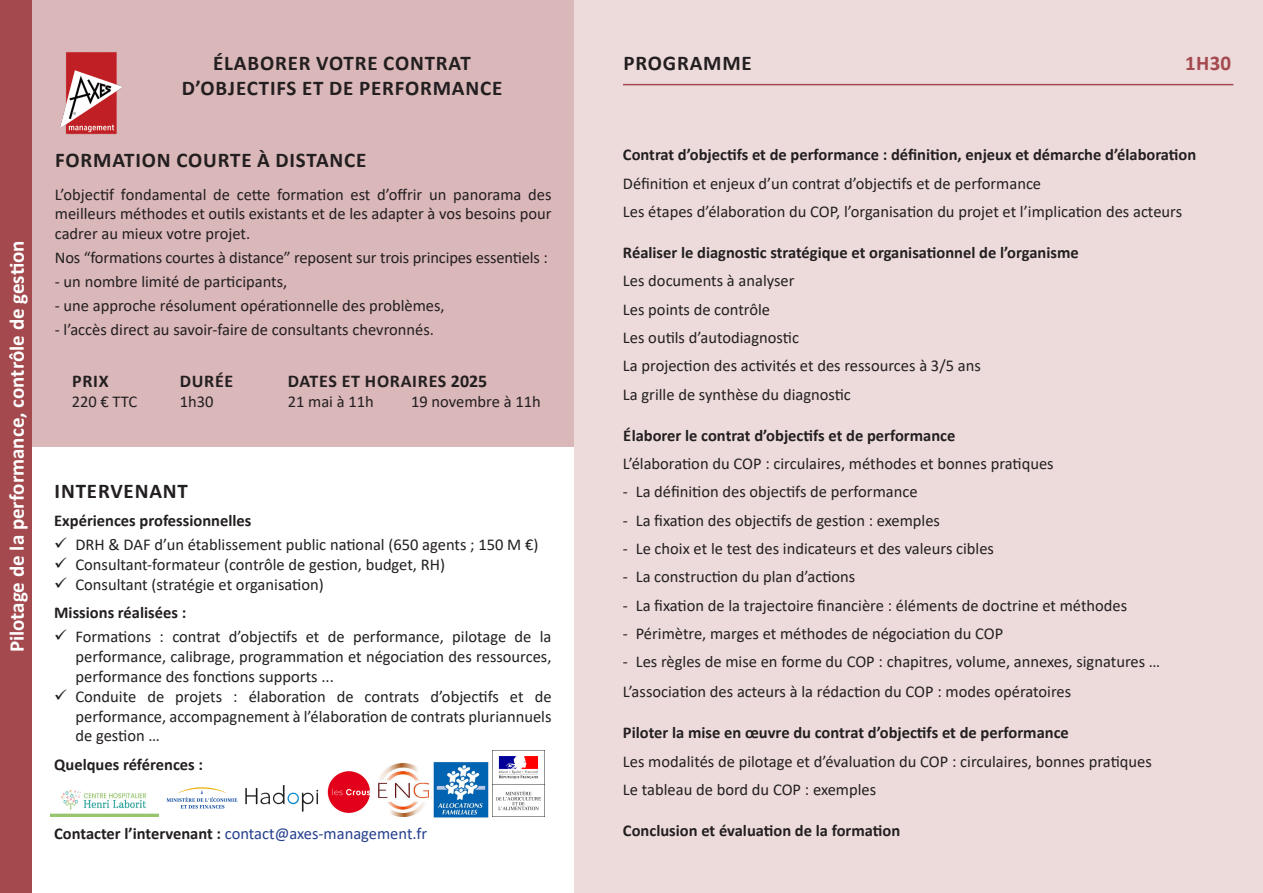
<style>
.page{position:relative;width:1263px;height:893px;background:#fff}
.page>*{position:absolute;margin:0;border:0;box-sizing:border-box;transform-origin:0 0}
.titre{font:700 21px "Calibri";letter-spacing:.04em;color:#231f20}
.t1{font:700 21px "Calibri";color:#fff}
.titre-2{font:700 21px "Calibri";color:#a44a4f}
.titre-3{font:700 18px "Calibri";letter-spacing:.04em;color:#231f20}
.texte{font:16.5px/19.8px "Calibri";color:#231f20;text-align:justify}
.Titre_2{font:700 16.5px "Calibri";color:#231f20}
.Atelier{font:16.5px "Calibri";color:#231f20}
.Titre_2-2{font:16.5px "Calibri";color:#253f8e}
.s1{font-weight:700;color:#231f20}
</style>
<div class="page">
<div style="left:32px;top:0;width:542px;height:446px;background:#dab7b9"></div>
<div style="left:574px;top:0;width:689px;height:893px;background:#eddbdc"></div>
<img style="left:378px;top:763px;width:51px;height:54px">
<img style="left:166px;top:787px;width:72px;height:22px">
<img style="left:327px;top:771px;width:44px;height:43px">
<img style="left:50px;top:790px;width:108px;height:26px">
<img style="left:492px;top:750px;width:52px;height:67px">
<img style="left:245px;top:785px;width:74px;height:27px">
<img style="left:433px;top:762px;width:56px;height:56px">
<div style="left:0;top:0;width:32px;height:893px;background:#a44a4f"></div>
<hr style="left:623px;top:84px;width:610px;height:1px;background:#a44a4f">
<img style="left:60px;top:52px;width:63px;height:83px">
<p class="t1" style="left:2px;top:652px;width:413px;rotate:-90deg">Pilotage de la performance, contrôle de gestion</p>
<p class="titre" style="left:213px;top:48px;width:259px">ÉLABORER VOTRE CONTRAT</p>
<p class="titre" style="left:182px;top:73px;width:322px">D’OBJECTIFS ET DE PERFORMANCE</p>
<p class="titre" style="left:55px;top:145px;width:313px">FORMATION COURTE À DISTANCE</p>
<p class="texte" style="left:55px;top:184px;width:498px">L’objectif fondamental de cette formation est d’offrir un panorama des meilleurs méthodes et outils existants et de les adapter à vos besoins pour cadrer au mieux votre projet.</p>
<p class="texte" style="left:55px;top:247px;width:494px">Nos “formations courtes à distance” reposent sur trois principes essentiels :</p>
<p class="texte" style="left:55px;top:271px;width:234px">- un nombre limité de participants,</p>
<p class="texte" style="left:55px;top:296px;width:391px">- une approche résolument opérationnelle des problèmes,</p>
<p class="texte" style="left:55px;top:320px;width:381px">- l’accès direct au savoir-faire de consultants chevronnés.</p>
<p class="titre-3" style="left:72px;top:369px;width:38px">PRIX</p>
<p class="titre-3" style="left:180px;top:369px;width:55px">DURÉE</p>
<p class="titre-3" style="left:288px;top:369px;width:201px">DATES ET HORAIRES 2025</p>
<p class="texte" style="left:72px;top:391px;width:67px">220 € TTC</p>
<p class="texte" style="left:180px;top:391px;width:35px">1h30</p>
<p class="texte" style="left:288px;top:391px;width:88px">21 mai à 11h</p>
<p class="texte" style="left:411px;top:391px;width:131px">19 novembre à 11h</p>
<p class="titre" style="left:55px;top:476px;width:135px">INTERVENANT</p>
<p class="Titre_2" style="left:54px;top:509px;width:199px">Expériences professionnelles</p>
<p class="texte" style="left:75px;top:534px;width:464px">DRH &amp; DAF d’un établissement public national (650 agents ; 150 M €)</p>
<p class="texte" style="left:75px;top:554px;width:371px">Consultant-formateur (contrôle de gestion, budget, RH)</p>
<p class="texte" style="left:75px;top:574px;width:250px">Consultant (stratégie et organisation)</p>
<p class="Titre_2" style="left:54px;top:601px;width:134px">Missions réalisées :</p>
<p class="texte" style="left:75px;top:626px;width:478px">Formations : contrat d’objectifs et de performance, pilotage de la performance, calibrage, programmation et négociation des ressources, performance des fonctions supports ...</p>
<p class="texte" style="left:75px;top:686px;width:478px">Conduite de projets : élaboration de contrats d’objectifs et de performance, accompagnement à l’élaboration de contrats pluriannuels de gestion …</p>
<p class="Titre_2" style="left:54px;top:752px;width:150px">Quelques références :</p>
<p class="Titre_2-2" style="left:54px;top:822px;width:374px"><span class="s1">Contacter l’intervenant :</span> contact@axes-management.fr</p>
<p class="titre" style="left:623px;top:48px;width:130px">PROGRAMME</p>
<p class="titre-2" style="left:1185px;top:48px;width:48px">1H30</p>
<p class="Titre_2" style="left:623px;top:143px;width:575px">Contrat d’objectifs et de performance : définition, enjeux et démarche d’élaboration</p>
<p class="texte" style="left:623px;top:173px;width:420px">Définition et enjeux d’un contrat d’objectifs et de performance</p>
<p class="texte" style="left:623px;top:201px;width:561px">Les étapes d’élaboration du COP, l’organisation du projet et l’implication des acteurs</p>
<p class="Titre_2" style="left:623px;top:241px;width:457px">Réaliser le diagnostic stratégique et organisationnel de l’organisme</p>
<p class="texte" style="left:623px;top:271px;width:173px">Les documents à analyser</p>
<p class="texte" style="left:623px;top:299px;width:149px">Les points de contrôle</p>
<p class="texte" style="left:623px;top:327px;width:178px">Les outils d’autodiagnostic</p>
<p class="texte" style="left:623px;top:355px;width:359px">La projection des activités et des ressources à 3/5 ans</p>
<p class="texte" style="left:623px;top:384px;width:229px">La grille de synthèse du diagnostic</p>
<p class="Titre_2" style="left:623px;top:423px;width:334px">Élaborer le contrat d’objectifs et de performance</p>
<p class="texte" style="left:623px;top:453px;width:432px">L’élaboration du COP : circulaires, méthodes et bonnes pratiques</p>
<p class="texte" style="left:623px;top:481px;width:296px">- La définition des objectifs de performance</p>
<p class="texte" style="left:623px;top:510px;width:319px">- La fixation des objectifs de gestion : exemples</p>
<p class="texte" style="left:623px;top:538px;width:373px">- Le choix et le test des indicateurs et des valeurs cibles</p>
<p class="texte" style="left:623px;top:566px;width:234px">- La construction du plan d’actions</p>
<p class="texte" style="left:623px;top:595px;width:506px">- La fixation de la trajectoire financière : éléments de doctrine et méthodes</p>
<p class="texte" style="left:623px;top:623px;width:382px">- Périmètre, marges et méthodes de négociation du COP</p>
<p class="texte" style="left:623px;top:651px;width:539px">- Les règles de mise en forme du COP : chapitres, volume, annexes, signatures …</p>
<p class="Atelier" style="left:623px;top:680px;width:450px">L’association des acteurs à la rédaction du COP : modes opératoires</p>
<p class="Titre_2" style="left:623px;top:721px;width:447px">Piloter la mise en œuvre du contrat d’objectifs et de performance</p>
<p class="texte" style="left:623px;top:751px;width:530px">Les modalités de pilotage et d’évaluation du COP : circulaires, bonnes pratiques</p>
<p class="texte" style="left:623px;top:779px;width:255px">Le tableau de bord du COP : exemples</p>
<p class="Titre_2" style="left:623px;top:819px;width:279px">Conclusion et évaluation de la formation</p>
</div>
